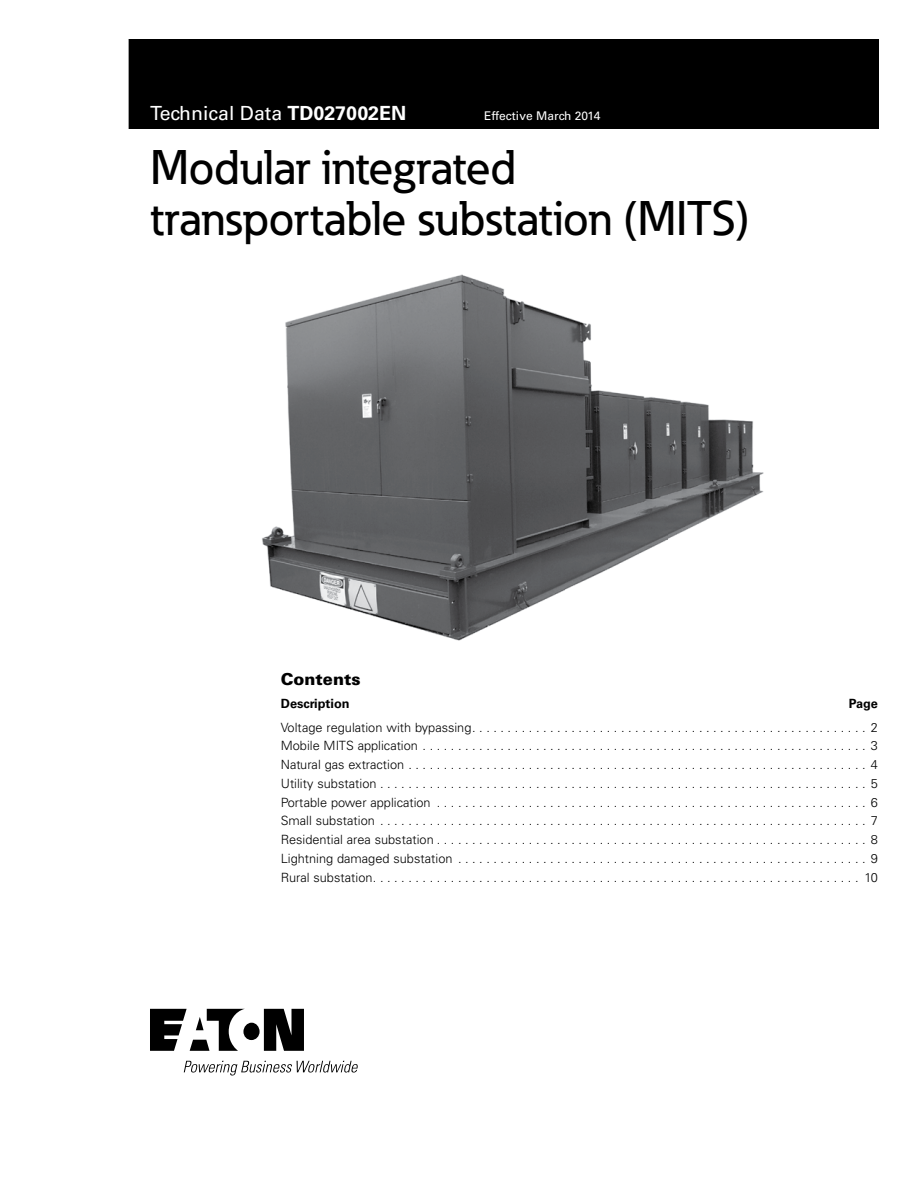
<style>
.page{position:relative;width:918px;height:1188px;background:#fff}
.page>*{position:absolute;margin:0;border:0;box-sizing:border-box;transform-origin:0 0}
.t1{font:500 48px/51px "Eaton";letter-spacing:-.005em;color:#000}
.t2{font:19.5px "Univers LT Std";color:#fff}
.t3{font:900 16.5px "Univers LT Std";color:#000}
.t4{font:300 12.75px/18.8px "Univers LT Std";color:#000;text-align:justify}
.t5{font:700 12.75px "Univers LT Std";color:#000}
.t6{font:12px "Univers LT Std";color:#fff}
.s1{font-weight:700}
</style>
<div class="page">
<div style="left:129px;top:39px;width:750px;height:90px;background:#000"></div>
<svg style="left:150px;top:1009px;width:154px;height:42px"></svg>
<svg style="left:184px;top:1061px;width:174px;height:15px"></svg>
<img style="left:262px;top:274px;width:502px;height:367px">
<h2 class="t2" style="left:150px;top:102px;width:258px">Technical Data <span class="s1">TD027002EN</span></h2>
<p class="t6" style="left:484px;top:109px;width:118px">Effective March 2014</p>
<h1 class="t1" style="left:150px;top:141px;width:601px">Modular integrated transportable substation (MITS)</h1>
<p class="t3" style="left:281px;top:669px;width:81px">Contents</p>
<p class="t5" style="left:281px;top:696px;width:70px">Description</p>
<p class="t5" style="left:849px;top:696px;width:30px">Page</p>
<p class="t4" style="left:281px;top:718px;width:599px">Voltage regulation with bypassing . . . . . . . . . . . . . . . . . . . . . . . . . . . . . . . . . . . . . . . . . . . . . . . . . . . . . . . . 2<br>Mobile MITS application . . . . . . . . . . . . . . . . . . . . . . . . . . . . . . . . . . . . . . . . . . . . . . . . . . . . . . . . . . . . . . . 3<br>Natural gas extraction . . . . . . . . . . . . . . . . . . . . . . . . . . . . . . . . . . . . . . . . . . . . . . . . . . . . . . . . . . . . . . . . . 4<br>Utility substation . . . . . . . . . . . . . . . . . . . . . . . . . . . . . . . . . . . . . . . . . . . . . . . . . . . . . . . . . . . . . . . . . . . . . 5<br>Portable power application . . . . . . . . . . . . . . . . . . . . . . . . . . . . . . . . . . . . . . . . . . . . . . . . . . . . . . . . . . . . . 6<br>Small substation . . . . . . . . . . . . . . . . . . . . . . . . . . . . . . . . . . . . . . . . . . . . . . . . . . . . . . . . . . . . . . . . . . . . . 7<br>Residential area substation . . . . . . . . . . . . . . . . . . . . . . . . . . . . . . . . . . . . . . . . . . . . . . . . . . . . . . . . . . . . . 8<br>Lightning damaged substation . . . . . . . . . . . . . . . . . . . . . . . . . . . . . . . . . . . . . . . . . . . . . . . . . . . . . . . . . . 9<br>Rural substation . . . . . . . . . . . . . . . . . . . . . . . . . . . . . . . . . . . . . . . . . . . . . . . . . . . . . . . . . . . . . . . . . . . . . 10</p>
</div>
